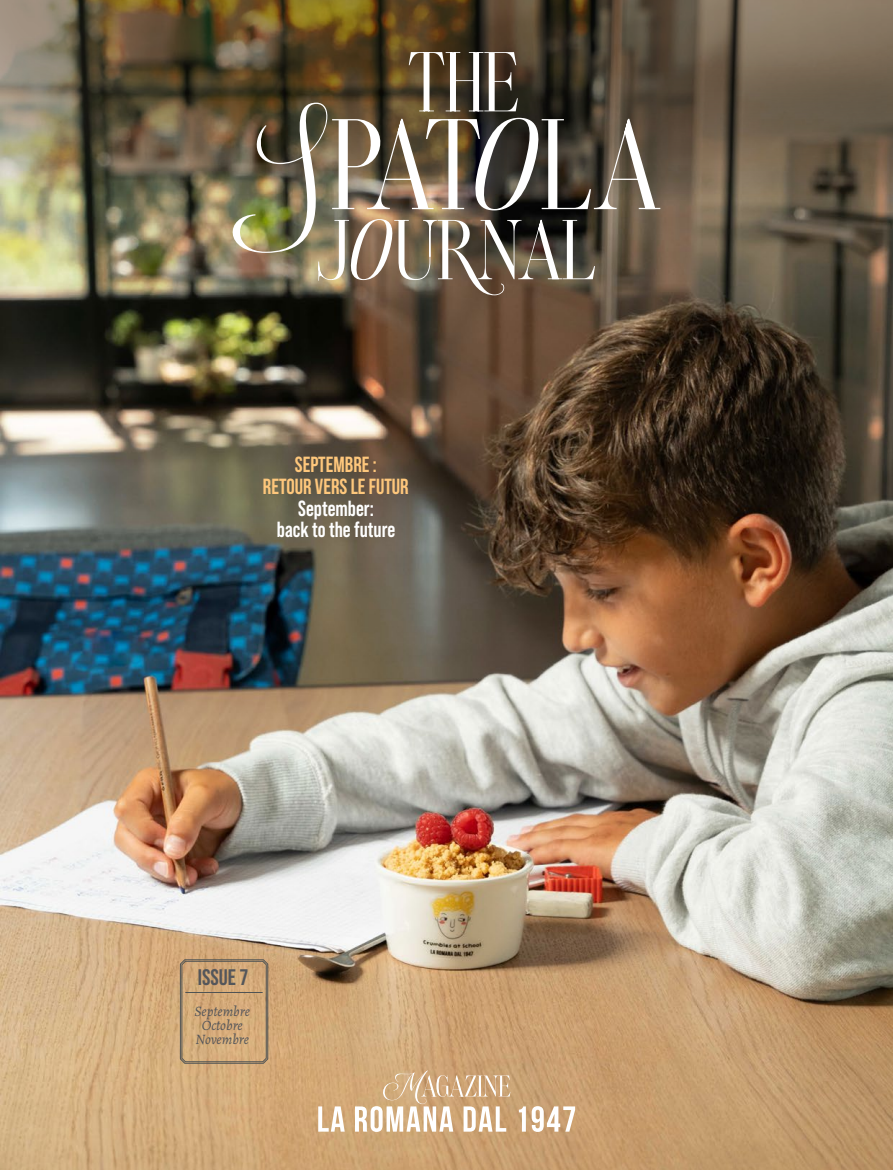
<style>
.page{position:relative;width:893px;height:1170px;background:#fff}
.page>*{position:absolute;margin:0;border:0;box-sizing:border-box;transform-origin:0 0}
.titolo_rubrica{font:22.5px "Bebas Neue";color:#54565a}
.testo_corrente{font:700 21.9px/21.9px "Bebas Neue";color:#fec77c;text-align:center;scale:.96 1}
.testo_corrente-2{font:700 21.9px/21.9px "Bebas Neue Pro";color:#fff;text-align:center;scale:.96 1}
.t1{font:italic 14.4px "Alegreya";color:#54565a}
</style>
<div class="page">
<img style="left:0;top:200px;width:893px;height:969px">
<svg style="left:0;top:0;width:893px;height:200px;background:#665840"></svg>
<svg style="left:318px;top:1070px;width:257px;height:61px"></svg>
<svg style="left:179px;top:958px;width:90px;height:106px;background:#cca577"></svg>
<div style="left:182px;top:960px;width:85px;height:101px;border:1px solid #505454;border-radius:3px"></div>
<hr style="left:185px;top:992px;width:78px;height:1px;background:#505454">
<svg style="left:318px;top:253px;width:277px;height:42px;background:#857664"></svg>
<img style="left:223px;top:103px;width:437px;height:150px">
<svg style="left:409px;top:52px;width:109px;height:59px"></svg>
<p class="testo_corrente" style="left:263px;top:453px;width:153px">SEPTEMBRE :<br>RETOUR VERS LE FUTUR</p>
<p class="testo_corrente-2" style="left:277px;top:496px;width:125px">September:<br>back to the future</p>
<p class="titolo_rubrica" style="left:198px;top:964px;width:52px">ISSUE 7</p>
<p class="t1" style="left:195px;top:1001px;width:57px">Septembre</p>
<p class="t1" style="left:202px;top:1015px;width:42px">Octobre</p>
<p class="t1" style="left:195px;top:1029px;width:55px">Novembre</p>
</div>
